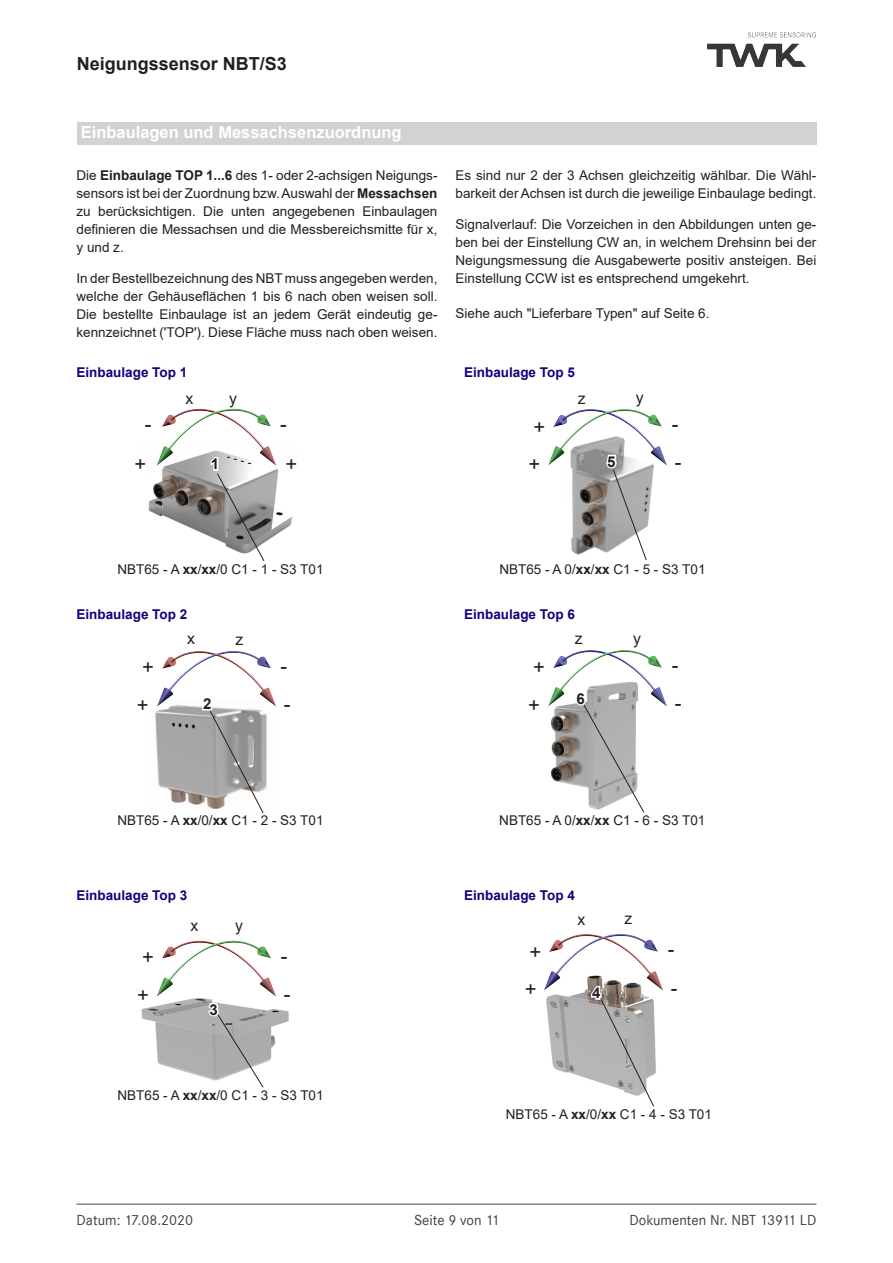
<style>
.page{position:relative;width:893px;height:1263px;background:#fff}
.page>*{position:absolute;margin:0;border:0;box-sizing:border-box;transform-origin:0 0}
.t1{font:20.25px "Arial";color:#231f20}
.t2{font:700 18px "Arial";color:#231f20}
.Absatzüberschriften{font:700 16.5px "Arial";color:#fff}
.t3{font:15.75px "Arial";color:#231f20}
.t4{font:15px "Corporate S";color:#3e3e3f}
.t5{font:700 15px "Arial";color:#231f20}
.Blocksatz{font:13.5px/18px "Arial";color:#231f20;text-align:justify}
.Fließtext{font:700 13.5px "Arial";color:#13017c}
.s1{font-weight:700}
</style>
<div class="page">
<hr style="left:77px;top:1203px;width:739px;height:2px;background:#878787">
<img style="left:707px;top:33px;width:108px;height:33px">
<div style="left:77px;top:122px;width:739px;height:23px;background:#d1d2d4"></div>
<img style="left:544px;top:990px;width:119px;height:89px">
<img style="left:141px;top:998px;width:148px;height:80px">
<img style="left:548px;top:706px;width:25px;height:79px">
<img style="left:155px;top:707px;width:112px;height:107px">
<img style="left:148px;top:465px;width:144px;height:78px">
<img style="left:570px;top:465px;width:97px;height:96px">
<img style="left:544px;top:934px;width:119px;height:56px">
<img style="left:156px;top:940px;width:120px;height:57px">
<img style="left:157px;top:651px;width:119px;height:56px">
<img style="left:157px;top:408px;width:119px;height:57px">
<img style="left:548px;top:409px;width:119px;height:56px">
<img style="left:548px;top:650px;width:119px;height:56px">
<svg style="left:209px;top:455px;width:55px;height:106px"></svg>
<svg style="left:200px;top:694px;width:64px;height:119px"></svg>
<svg style="left:206px;top:1000px;width:58px;height:88px"></svg>
<svg style="left:589px;top:981px;width:65px;height:126px"></svg>
<svg style="left:604px;top:453px;width:43px;height:107px"></svg>
<svg style="left:573px;top:689px;width:71px;height:124px"></svg>
<h2 class="t2" style="left:77px;top:51px;width:212px">Neigungssensor NBT/S3</h2>
<p class="Absatzüberschriften" style="left:81px;top:121px;width:322px">Einbaulagen und Messachsenzuordnung</p>
<p class="Blocksatz" style="left:77px;top:166px;width:362px">Die <span class="s1">Einbaulage TOP 1...6</span> des 1- oder 2-achsigen Neigungs&shy;sensors ist bei der Zuordnung bzw. Auswahl der <span class="s1">Messachsen </span>zu berücksichtigen. Die unten angegebenen Einbaulagen definieren die Messachsen und die Messbereichsmitte für x, y und z.</p>
<p class="Blocksatz" style="left:77px;top:269px;width:362px">In der Bestellbezeichnung des NBT muss angegeben werden, welche der Gehäuseflächen 1 bis 6 nach oben weisen soll.<br>Die bestellte Einbaulage ist an jedem Gerät eindeutig ge&shy;kennzeichnet ('TOP'). Diese Fläche muss nach oben weisen.</p>
<p class="Blocksatz" style="left:455px;top:166px;width:362px">Es sind nur 2 der 3 Achsen gleichzeitig wählbar. Die Wähl&shy;barkeit der Achsen ist durch die jeweilige Einbaulage bedingt.</p>
<p class="Blocksatz" style="left:455px;top:215px;width:362px">Signalverlauf: Die Vorzeichen in den Abbildungen unten ge&shy;ben bei der Einstellung CW an, in welchem Drehsinn bei der Neigungsmessung die Ausgabewerte positiv ansteigen. Bei Einstellung CCW ist es entsprechend umgekehrt.</p>
<p class="Blocksatz" style="left:455px;top:304px;width:256px">Siehe auch "Lieferbare Typen" auf Seite 6.</p>
<p class="Fließtext" style="left:77px;top:363px;width:112px">Einbaulage Top 1</p>
<p class="Fließtext" style="left:464px;top:363px;width:112px">Einbaulage Top 5</p>
<p class="t3" style="left:185px;top:388px;width:9px">x</p>
<p class="t3" style="left:229px;top:387px;width:9px">y</p>
<p class="t3" style="left:578px;top:388px;width:9px">z</p>
<p class="t3" style="left:636px;top:387px;width:9px">y</p>
<p class="t1" style="left:145px;top:410px;width:8px">-</p>
<p class="t1" style="left:135px;top:450px;width:13px">+</p>
<p class="t5" style="left:211px;top:453px;width:10px">1</p>
<p class="t1" style="left:280px;top:410px;width:8px">-</p>
<p class="t1" style="left:285px;top:450px;width:13px">+</p>
<p class="t1" style="left:534px;top:412px;width:13px">+</p>
<p class="t1" style="left:529px;top:450px;width:13px">+</p>
<p class="t1" style="left:675px;top:448px;width:8px">-</p>
<p class="t1" style="left:672px;top:410px;width:8px">-</p>
<p class="t5" style="left:607px;top:451px;width:10px">5</p>
<p class="Blocksatz" style="left:117px;top:560px;width:208px">NBT65 - A <span class="s1">xx</span>/<span class="s1">xx</span>/0 C1 - 1 - S3 T01</p>
<p class="Blocksatz" style="left:499px;top:560px;width:208px">NBT65 - A 0/<span class="s1">xx</span>/<span class="s1">xx</span> C1 - 5 - S3 T01</p>
<p class="Fließtext" style="left:77px;top:605px;width:112px">Einbaulage Top 2</p>
<p class="Fließtext" style="left:464px;top:605px;width:112px">Einbaulage Top 6</p>
<p class="t3" style="left:187px;top:628px;width:9px">x</p>
<p class="t3" style="left:236px;top:628px;width:9px">z</p>
<p class="t3" style="left:575px;top:628px;width:9px">z</p>
<p class="t3" style="left:633px;top:628px;width:9px">y</p>
<p class="t1" style="left:142px;top:653px;width:13px">+</p>
<p class="t1" style="left:137px;top:691px;width:13px">+</p>
<p class="t5" style="left:203px;top:693px;width:10px">2</p>
<p class="t1" style="left:280px;top:652px;width:8px">-</p>
<p class="t1" style="left:284px;top:690px;width:8px">-</p>
<p class="t1" style="left:533px;top:653px;width:13px">+</p>
<p class="t1" style="left:672px;top:651px;width:8px">-</p>
<p class="t1" style="left:528px;top:691px;width:13px">+</p>
<p class="t1" style="left:675px;top:689px;width:8px">-</p>
<p class="t5" style="left:576px;top:688px;width:10px">6</p>
<p class="Blocksatz" style="left:117px;top:811px;width:208px">NBT65 - A <span class="s1">xx</span>/0/<span class="s1">xx</span> C1 - 2 - S3 T01</p>
<p class="Blocksatz" style="left:499px;top:811px;width:208px">NBT65 - A 0/<span class="s1">xx</span>/<span class="s1">xx</span> C1 - 6 - S3 T01</p>
<p class="Fließtext" style="left:77px;top:886px;width:112px">Einbaulage Top 3</p>
<p class="Fließtext" style="left:464px;top:886px;width:112px">Einbaulage Top 4</p>
<p class="t1" style="left:142px;top:943px;width:13px">+</p>
<p class="t3" style="left:191px;top:914px;width:9px">x</p>
<p class="t3" style="left:235px;top:915px;width:9px">y</p>
<p class="t1" style="left:281px;top:942px;width:8px">-</p>
<p class="t1" style="left:529px;top:938px;width:13px">+</p>
<p class="t3" style="left:577px;top:909px;width:9px">x</p>
<p class="t3" style="left:625px;top:908px;width:9px">z</p>
<p class="t1" style="left:525px;top:975px;width:13px">+</p>
<p class="t1" style="left:137px;top:981px;width:13px">+</p>
<p class="t5" style="left:592px;top:982px;width:10px">4</p>
<p class="t1" style="left:284px;top:980px;width:8px">-</p>
<p class="t5" style="left:210px;top:999px;width:10px">3</p>
<p class="Blocksatz" style="left:117px;top:1087px;width:208px">NBT65 - A <span class="s1">xx</span>/<span class="s1">xx</span>/0 C1 - 3 - S3 T01</p>
<p class="t1" style="left:668px;top:935px;width:8px">-</p>
<p class="t1" style="left:671px;top:974px;width:8px">-</p>
<p class="Blocksatz" style="left:506px;top:1105px;width:208px">NBT65 - A <span class="s1">xx</span>/0/<span class="s1">xx</span> C1 - 4 - S3 T01</p>
<p class="t4" style="left:77px;top:1211px;width:118px">Datum: 17.08.2020</p>
<p class="t4" style="left:414px;top:1211px;width:87px">Seite 9 von 11</p>
<p class="t4" style="left:629px;top:1211px;width:189px">Dokumenten Nr. NBT 13911 LD</p>
</div>
